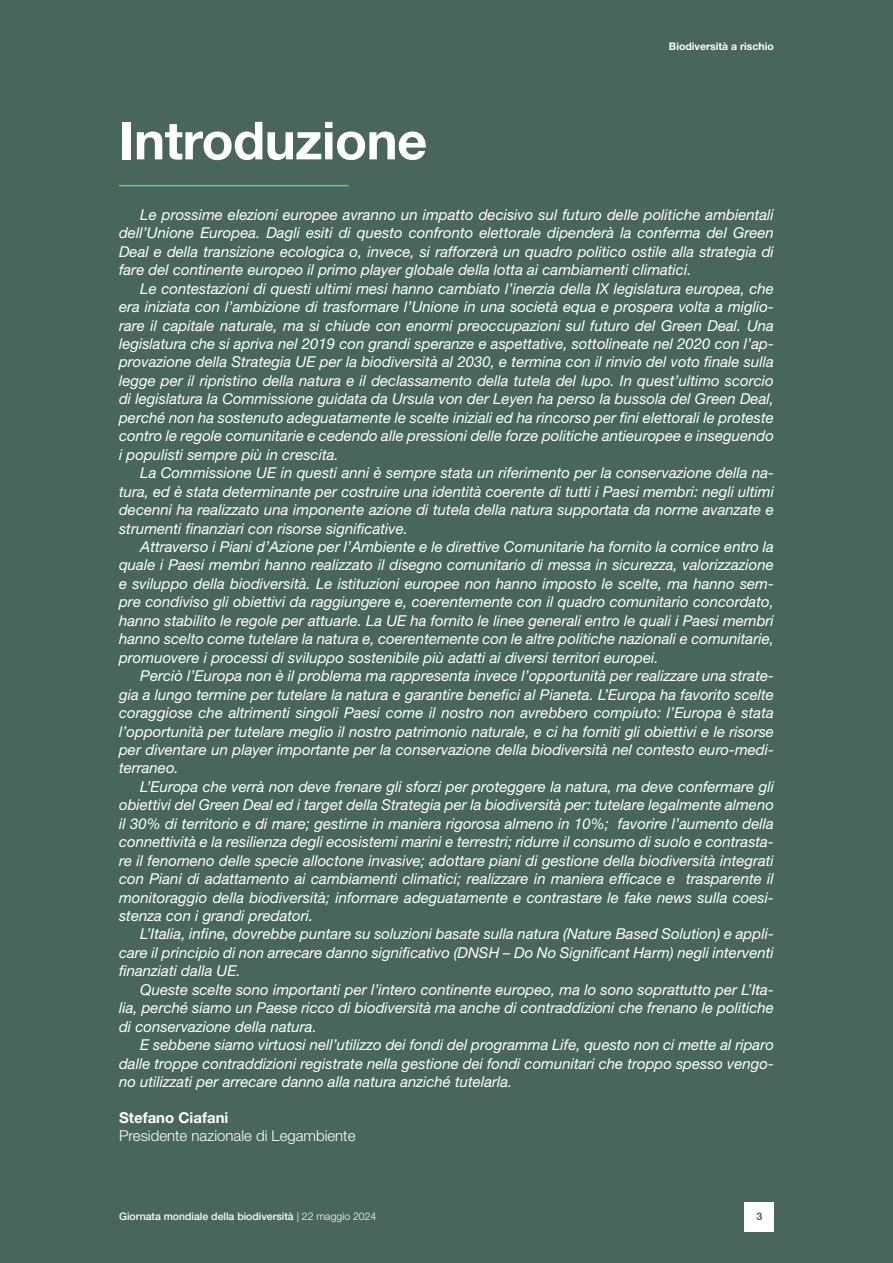
<style>
.page{position:relative;width:893px;height:1263px;background:#48665b}
.page>*{position:absolute;margin:0;border:0;box-sizing:border-box;transform-origin:0 0}
.t1{font:700 52.5px "Helvetica Neue LT Std";letter-spacing:-.01em;color:#fff}
.t2{font:italic 15px/18.5px "Helvetica Neue LT Std";color:#fff;text-align:justify}
.t3{font:300 15px "Helvetica Neue LT Std";color:#fff}
.t4{font:700 15px "Helvetica Neue LT Std";color:#fff}
.t5{font:500 10.5px "Helvetica Neue LT Std";color:#fff}
.t6{font:700 10.5px "Helvetica Neue LT Std";color:#fff}
.t7{font:700 10.5px "Helvetica Neue LT Std";color:#48665b}
.s1{font-weight:300}
</style>
<div class="page">
<hr style="left:119px;top:185px;width:230px;height:1px;background:#75c594">
<div style="left:744px;top:1202px;width:30px;height:29px;background:#fff"></div>
<h1 class="t1" style="left:119px;top:108px;width:310px">Introduzione</h1>
<p class="t6" style="left:669px;top:40px;width:106px">Biodiversità a rischio</p>
<p class="t2" style="left:119px;top:205px;width:656px;text-indent:21px">Le prossime elezioni europee avranno un impatto decisivo sul futuro delle politiche ambientali dell’Unione Europea. Dagli esiti di questo confronto elettorale dipenderà la conferma del Green Deal e della transizione ecologica o, invece, si rafforzerà un quadro politico ostile alla strategia di fare del continente europeo il primo player globale della lotta ai cambiamenti climatici.</p>
<p class="t2" style="left:119px;top:279px;width:656px;text-indent:21px">Le contestazioni di questi ultimi mesi hanno cambiato l’inerzia della IX legislatura europea, che era iniziata con l’ambizione di trasformare l’Unione in una società equa e prospera volta a miglio&shy;rare il capitale naturale, ma si chiude con enormi preoccupazioni sul futuro del Green Deal. Una legislatura che si apriva nel 2019 con grandi speranze e aspettative, sottolineate nel 2020 con l’ap&shy;provazione della Strategia UE per la biodiversità al 2030, e termina con il rinvio del voto finale sulla legge per il ripristino della natura e il declassamento della tutela del lupo. In quest’ultimo scorcio di legislatura la Commissione guidata da Ursula von der Leyen ha perso la bussola del Green Deal, perché non ha sostenuto adeguatamente le scelte iniziali ed ha rincorso per fini elettorali le proteste contro le regole comunitarie e cedendo alle pressioni delle forze politiche antieuropee e inseguendo i populisti sempre più in crescita.</p>
<p class="t2" style="left:119px;top:463px;width:656px;text-indent:21px">La Commissione UE in questi anni è sempre stata un riferimento per la conservazione della na&shy;tura, ed è stata determinante per costruire una identità coerente di tutti i Paesi membri: negli ultimi decenni ha realizzato una imponente azione di tutela della natura supportata da norme avanzate e strumenti finanziari con risorse significative.</p>
<p class="t2" style="left:119px;top:537px;width:656px;text-indent:21px">Attraverso i Piani d’Azione per l’Ambiente e le direttive Comunitarie ha fornito la cornice entro la quale i Paesi membri hanno realizzato il disegno comunitario di messa in sicurezza, valorizzazione e sviluppo della biodiversità. Le istituzioni europee non hanno imposto le scelte, ma hanno sem&shy;pre condiviso gli obiettivi da raggiungere e, coerentemente con il quadro comunitario concordato, hanno stabilito le regole per attuarle. La UE ha fornito le linee generali entro le quali i Paesi membri hanno scelto come tutelare la natura e, coerentemente con le altre politiche nazionali e comunitarie, promuovere i processi di sviluppo sostenibile più adatti ai diversi territori europei.</p>
<p class="t2" style="left:119px;top:666px;width:656px;text-indent:21px">Perciò l’Europa non è il problema ma rappresenta invece l’opportunità per realizzare una strate&shy;gia a lungo termine per tutelare la natura e garantire benefici al Pianeta. L’Europa ha favorito scelte coraggiose che altrimenti singoli Paesi come il nostro non avrebbero compiuto: l’Europa è stata l’opportunità per tutelare meglio il nostro patrimonio naturale, e ci ha forniti gli obiettivi e le risorse per diventare un player importante per la conservazione della biodiversità nel contesto euro-medi&shy;terraneo.</p>
<p class="t2" style="left:119px;top:777px;width:656px;text-indent:21px">L’Europa che verrà non deve frenare gli sforzi per proteggere la natura, ma deve confermare gli obiettivi del Green Deal ed i target della Strategia per la biodiversità per: tutelare legalmente almeno il 30% di territorio e di mare; gestirne in maniera rigorosa almeno in 10%; favorire l’aumento della connettività e la resilienza degli ecosistemi marini e terrestri; ridurre il consumo di suolo e contrasta&shy;re il fenomeno delle specie alloctone invasive; adottare piani di gestione della biodiversità integrati con Piani di adattamento ai cambiamenti climatici; realizzare in maniera efficace e trasparente il monitoraggio della biodiversità; informare adeguatamente e contrastare le fake news sulla coesi&shy;stenza con i grandi predatori.</p>
<p class="t2" style="left:119px;top:925px;width:656px;text-indent:21px">L’Italia, infine, dovrebbe puntare su soluzioni basate sulla natura (Nature Based Solution) e appli&shy;care il principio di non arrecare danno significativo (DNSH – Do No Significant Harm) negli interventi finanziati dalla UE.</p>
<p class="t2" style="left:119px;top:980px;width:656px;text-indent:21px">Queste scelte sono importanti per l’intero continente europeo, ma lo sono soprattutto per L’Ita&shy;lia, perché siamo un Paese ricco di biodiversità ma anche di contraddizioni che frenano le politiche di conservazione della natura.</p>
<p class="t2" style="left:119px;top:1035px;width:656px;text-indent:21px">E sebbene siamo virtuosi nell’utilizzo dei fondi del programma Life, questo non ci mette al riparo dalle troppe contraddizioni registrate nella gestione dei fondi comunitari che troppo spesso vengo&shy;no utilizzati per arrecare danno alla natura anziché tutelarla.</p>
<p class="t4" style="left:119px;top:1108px;width:111px">Stefano Ciafani</p>
<p class="t3" style="left:119px;top:1126px;width:238px">Presidente nazionale di Legambiente</p>
<p class="t5" style="left:119px;top:1210px;width:259px">Giornata mondiale della biodiversità <span class="s1">| 22 maggio 2024</span></p>
<p class="t7" style="left:756px;top:1210px;width:7px">3</p>
</div>
